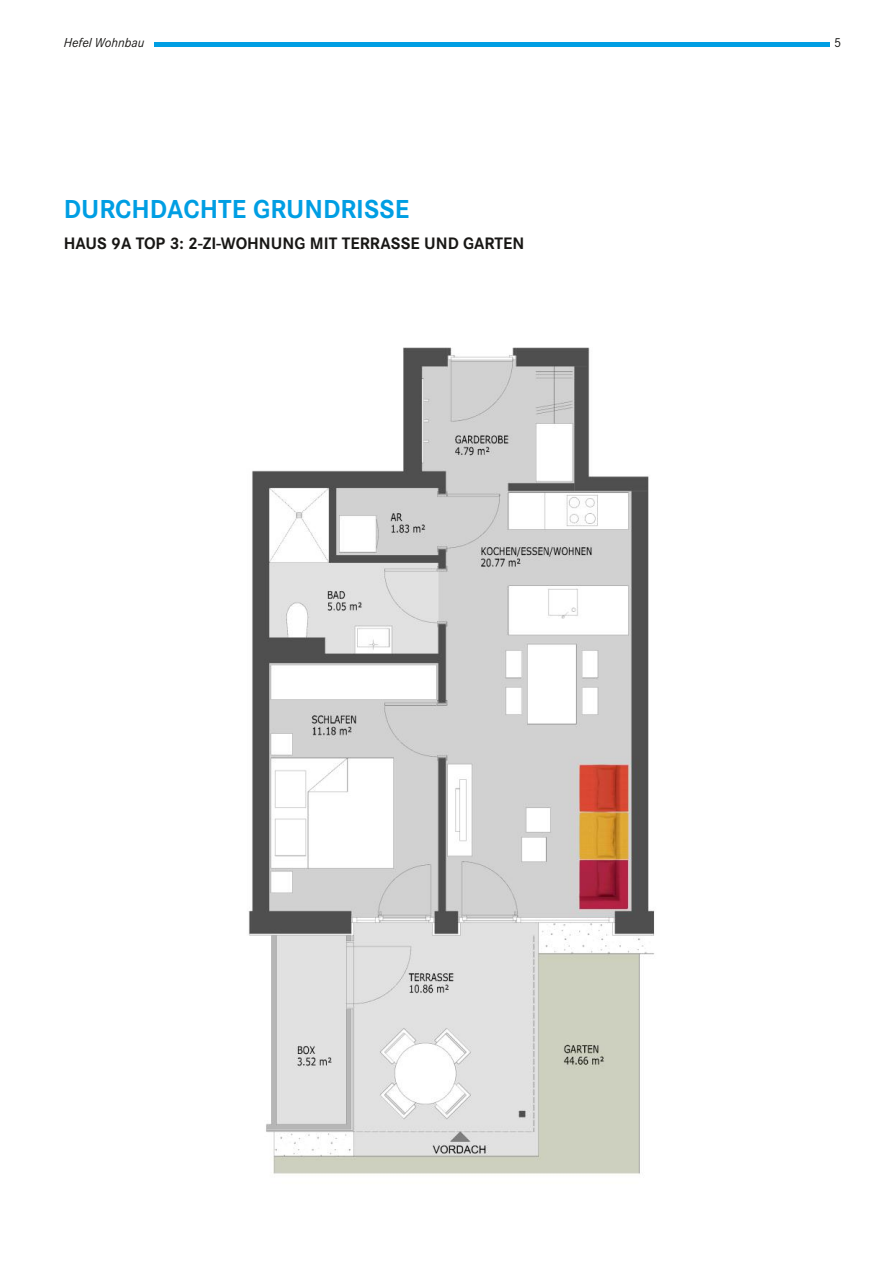
<style>
.page{position:relative;width:893px;height:1263px;background:#fff}
.page>*{position:absolute;margin:0;border:0;box-sizing:border-box;transform-origin:0 0}
.t1{font:700 27px "Corporate S";color:#009ee3}
.t2{font:700 17.25px "Corporate S";color:#181715}
.t3{font:italic 13.5px "Corporate S";color:#181715}
.t4{font:13.5px "Corporate S";color:#181715}
</style>
<div class="page">
<hr style="left:154px;top:43px;width:675px;height:4px;background:#009ee3">
<img style="left:248px;top:347px;width:407px;height:827px">
<p class="t3" style="left:64px;top:35px;width:82px">Hefel Wohnbau</p>
<p class="t4" style="left:834px;top:34px;width:9px">5</p>
<h1 class="t1" style="left:64px;top:194px;width:347px">DURCHDACHTE GRUNDRISSE</h1>
<p class="t2" style="left:64px;top:234px;width:462px">HAUS 9A TOP 3: 2-ZI-WOHNUNG MIT TERRASSE UND GARTEN</p>
</div>
